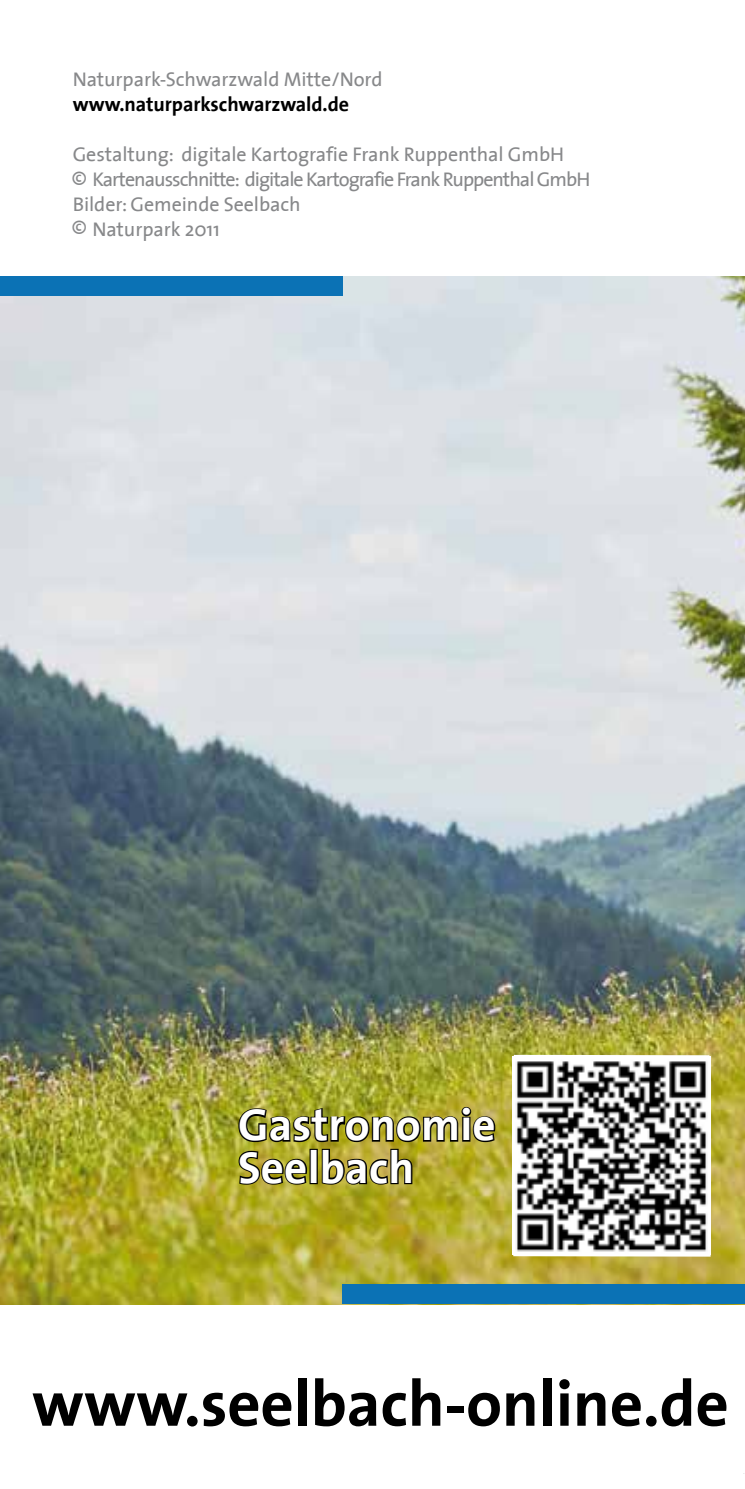
<style>
.page{position:relative;width:745px;height:1489px;background:#fff}
.page>*{position:absolute;margin:0;border:0;box-sizing:border-box;transform-origin:0 0}
.t1{font:700 65px "The Sans";letter-spacing:-.005em;color:#000}
.t2{font:700 45px/42.5px "The Sans";letter-spacing:.005em;color:#fff}
.t3{font:20px "The Sans";letter-spacing:-.005em;color:#87888a}
.t4{font:20px "The Sans";letter-spacing:-.05em;color:#87888a}
.t5{font:700 20px "The Sans";letter-spacing:-.005em;color:#000}
</style>
<div class="page">
<img style="left:0;top:276px;width:744px;height:1027px">
<div style="left:0;top:276px;width:342px;height:20px;background:#0b72b5"></div>
<svg style="left:511px;top:1053px;width:200px;height:204px"></svg>
<div style="left:342px;top:1284px;width:402px;height:19px;background:#0b72b5"></div>
<img style="left:512px;top:1056px;width:197px;height:198px">
<svg style="left:236px;top:1105px;width:260px;height:81px;background:#827c24"></svg>
<p class="t3" style="left:73px;top:62px;width:311px">Naturpark-Schwarzwald Mitte/Nord</p>
<p class="t5" style="left:73px;top:87px;width:277px">www.naturparkschwarzwald.de</p>
<p class="t3" style="left:73px;top:137px;width:492px">Gestaltung: digitale Kartografie Frank Ruppenthal GmbH</p>
<p class="t4" style="left:72px;top:162px;width:520px">© Kartenausschnitte: digitale Kartografie Frank Ruppenthal GmbH</p>
<p class="t3" style="left:73px;top:187px;width:229px">Bilder: Gemeinde Seelbach</p>
<p class="t3" style="left:92px;top:212px;width:129px">Naturpark 2011</p>
<p class="t3" style="left:72px;top:210px;width:17px">©</p>
<h2 class="t2" style="left:238px;top:1102px;width:259px">Gastronomie<br>Seelbach</h2>
<h1 class="t1" style="left:32px;top:1349px;width:698px">www.seelbach-online.de</h1>
</div>
